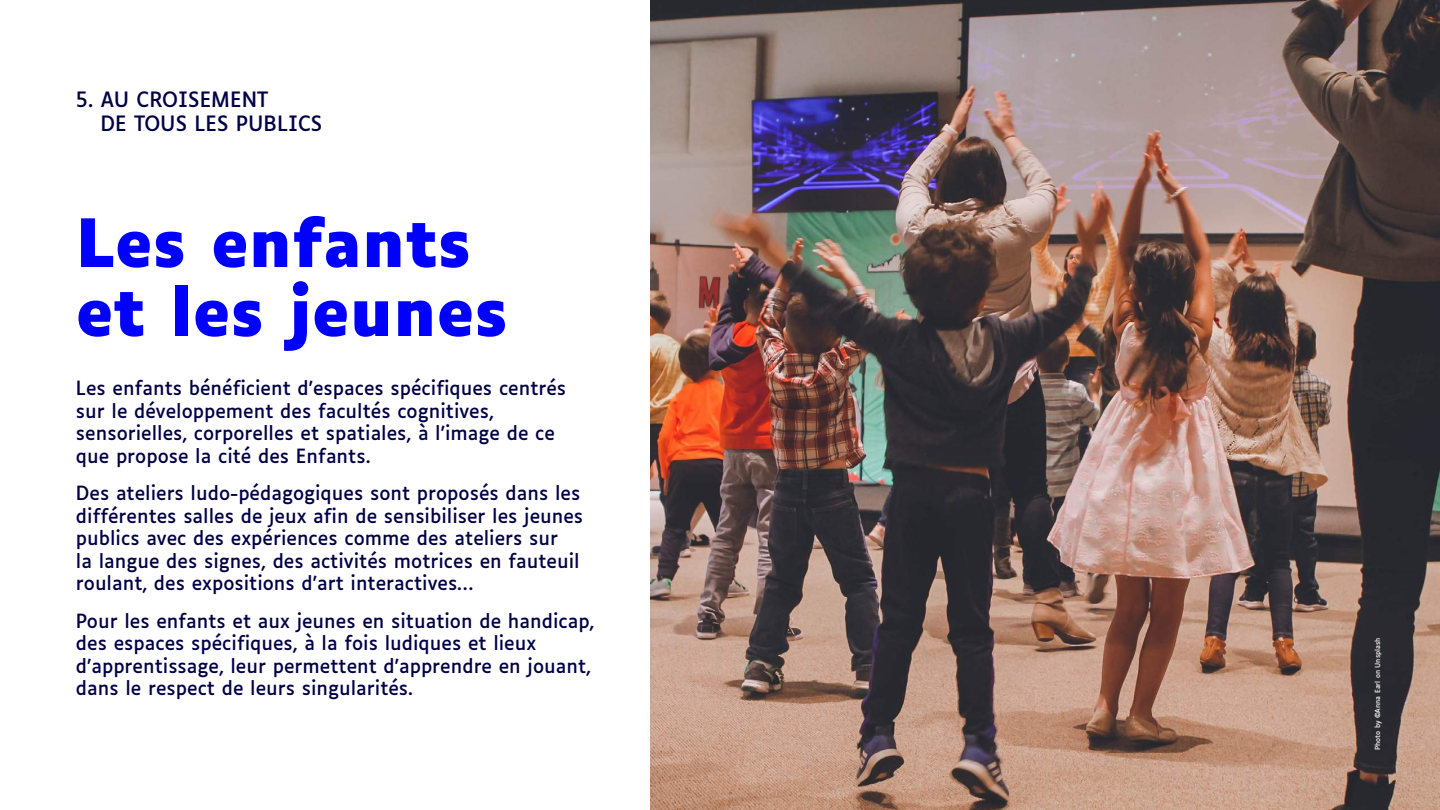
<style>
.page{position:relative;width:1440px;height:810px;background:#fff}
.page>*{position:absolute;margin:0;border:0;box-sizing:border-box;transform-origin:0 0}
.t1{font:700 63.75px/69px "Luciole";color:#00f}
.t2{font:20.25px/24.3px "Luciole";color:#000046}
.t3{font:18.75px/22.5px "Luciole";color:#000046}
.t4{font:6.75px "Luciole";color:#fff}
</style>
<div class="page">
<img style="left:650px;top:0;width:790px;height:810px">
<p class="t2" style="left:101px;top:85px;width:223px;text-indent:-25px">5. AU CROISEMENT<br>DE TOUS LES PUBLICS</p>
<h1 class="t1" style="left:76px;top:211px;width:434px">Les enfants et les jeunes</h1>
<p class="t3" style="left:76px;top:375px;width:492px">Les enfants bénéficient d’espaces spécifiques centrés sur le développement des facultés cognitives, sensorielles, corporelles et spatiales, à l’image de ce que propose la cité des Enfants.</p>
<p class="t3" style="left:76px;top:480px;width:509px">Des ateliers ludo-pédagogiques sont proposés dans les différentes salles de jeux afin de sensibiliser les jeunes publics avec des expériences comme des ateliers sur<br>la langue des signes, des activités motrices en fauteuil roulant, des expositions d’art interactives…</p>
<p class="t3" style="left:76px;top:608px;width:520px">Pour les enfants et aux jeunes en situation de handicap, des espaces spécifiques, à la fois ludiques et lieux d’apprentissage, leur permettent d’apprendre en jouant, dans le respect de leurs singularités.</p>
<p class="t4" style="left:1371px;top:750px;width:114px;rotate:-90deg">Photo by ©Anna Earl on Unsplash</p>
</div>
